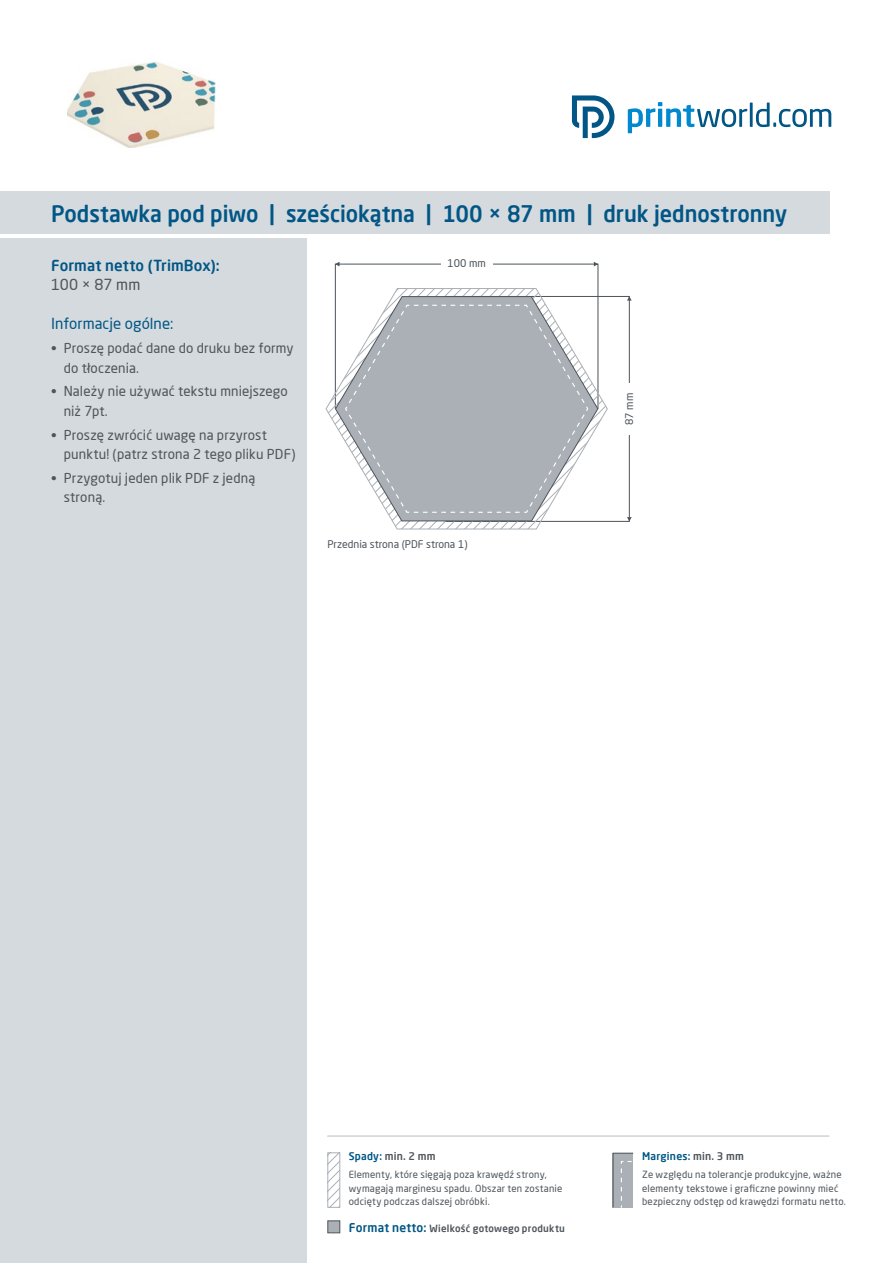
<style>
.page{position:relative;width:893px;height:1263px;background:#fff}
.page>*{position:absolute;margin:0;border:0;box-sizing:border-box;transform-origin:0 0}
.t1{font:500 22.5px "Neo Sans Pro";color:#015685;scale:.96 1}
.t2{font:500 15px "Neo Sans Pro";letter-spacing:.005em;color:#015685}
.t3{font:15px "Neo Sans Pro";letter-spacing:.005em;color:#015685}
.t4{font:15px "Neo Sans Pro";color:#4d545a}
.t5{font:13.5px/19.5px "Neo Sans Pro";letter-spacing:.01em;color:#4d545a}
.t6{font:10.5px "Neo Sans Pro";color:#4d545a}
.t7{font:500 10.5px "Neo Sans Pro";letter-spacing:.025em;color:#015685}
.t8{font:500 10.5px "Neo Sans Pro";letter-spacing:.025em;color:#4d545a}
.t9{font:9.75px/13.5px "Neo Sans Pro";letter-spacing:.02em;color:#4d545a}
.t10{font:500 9.75px "Neo Sans Pro";letter-spacing:.025em;color:#4d545a}
.s1{color:#015685}
.s2{font-size:12px;color:#015685}
.s3{color:#4d545a}
</style>
<div class="page">
<div style="left:0;top:238px;width:306px;height:1025px;background:#d4dade"></div>
<div style="left:0;top:191px;width:829px;height:43px;background:#d4dade"></div>
<svg style="left:628px;top:102px;width:203px;height:31px"></svg>
<svg style="left:572px;top:96px;width:42px;height:42px"></svg>
<svg style="left:329px;top:1154px;width:9px;height:52px"></svg>
<div style="left:327px;top:1152px;width:13px;height:56px;border:1px solid #aab0b6"></div>
<div style="left:327px;top:1220px;width:13px;height:13px;background:#aab0b6;border:1px solid #4d545a"></div>
<svg style="left:612px;top:1152px;width:22px;height:56px"></svg>
<hr style="left:327px;top:1135px;width:502px;height:2px;background:#d4dade">
<img style="left:67px;top:61px;width:149px;height:87px">
<svg style="left:335px;top:262px;width:4px;height:4px"></svg>
<svg style="left:594px;top:262px;width:4px;height:4px"></svg>
<svg style="left:627px;top:296px;width:5px;height:5px"></svg>
<svg style="left:627px;top:517px;width:5px;height:4px"></svg>
<svg style="left:326px;top:288px;width:281px;height:241px"></svg>
<svg style="left:344px;top:304px;width:245px;height:209px"></svg>
<h1 class="t1" style="left:51px;top:200px;width:768px">Podstawka pod piwo | sześciokątna | 100 × 87 mm | druk jednostronny</h1>
<p class="t6" style="left:447px;top:257px;width:40px">100 mm</p>
<h2 class="t2" style="left:51px;top:256px;width:170px">Format netto (TrimBox):</h2>
<h2 class="t4" style="left:51px;top:276px;width:91px">100 × 87 mm</h2>
<h2 class="t3" style="left:51px;top:315px;width:124px">Informacje ogólne:</h2>
<h3 class="t5" style="left:64px;top:338px;width:231px;text-indent:-13px">• Proszę podać dane do druku bez formy do tłoczenia.</h3>
<h3 class="t5" style="left:64px;top:381px;width:226px;text-indent:-13px">• Należy nie używać tekstu mniejszego niż 7pt.</h3>
<h3 class="t5" style="left:64px;top:425px;width:233px;text-indent:-13px">• Proszę zwrócić uwagę na przyrost punktu! (patrz strona 2 tego pliku PDF)</h3>
<h3 class="t5" style="left:64px;top:468px;width:193px;text-indent:-13px">• Przygotuj jeden plik PDF z jedną stroną.</h3>
<p class="t6" style="left:623px;top:425px;width:34px;rotate:-90deg">87 mm</p>
<p class="t6" style="left:327px;top:538px;width:142px">Przednia strona (PDF strona 1)</p>
<p class="t8" style="left:349px;top:1150px;width:88px"><span class="s1">Spady:</span> min. 2 mm</p>
<p class="t9" style="left:349px;top:1168px;width:215px">Elementy, które sięgają poza krawędź strony, wymagają marginesu spadu. Obszar ten zostanie odcięty podczas dalszej obróbki.</p>
<p class="t10" style="left:349px;top:1222px;width:218px"><span class="s2">Format netto:</span> Wielkość gotowego produktu</p>
<p class="t7" style="left:642px;top:1150px;width:103px">Margines: <span class="s3">min. 3 mm</span></p>
<p class="t9" style="left:642px;top:1168px;width:205px">Ze względu na tolerancje produkcyjne, ważne elementy tekstowe i graficzne powinny mieć bezpieczny odstęp od krawędzi formatu netto.</p>
</div>
